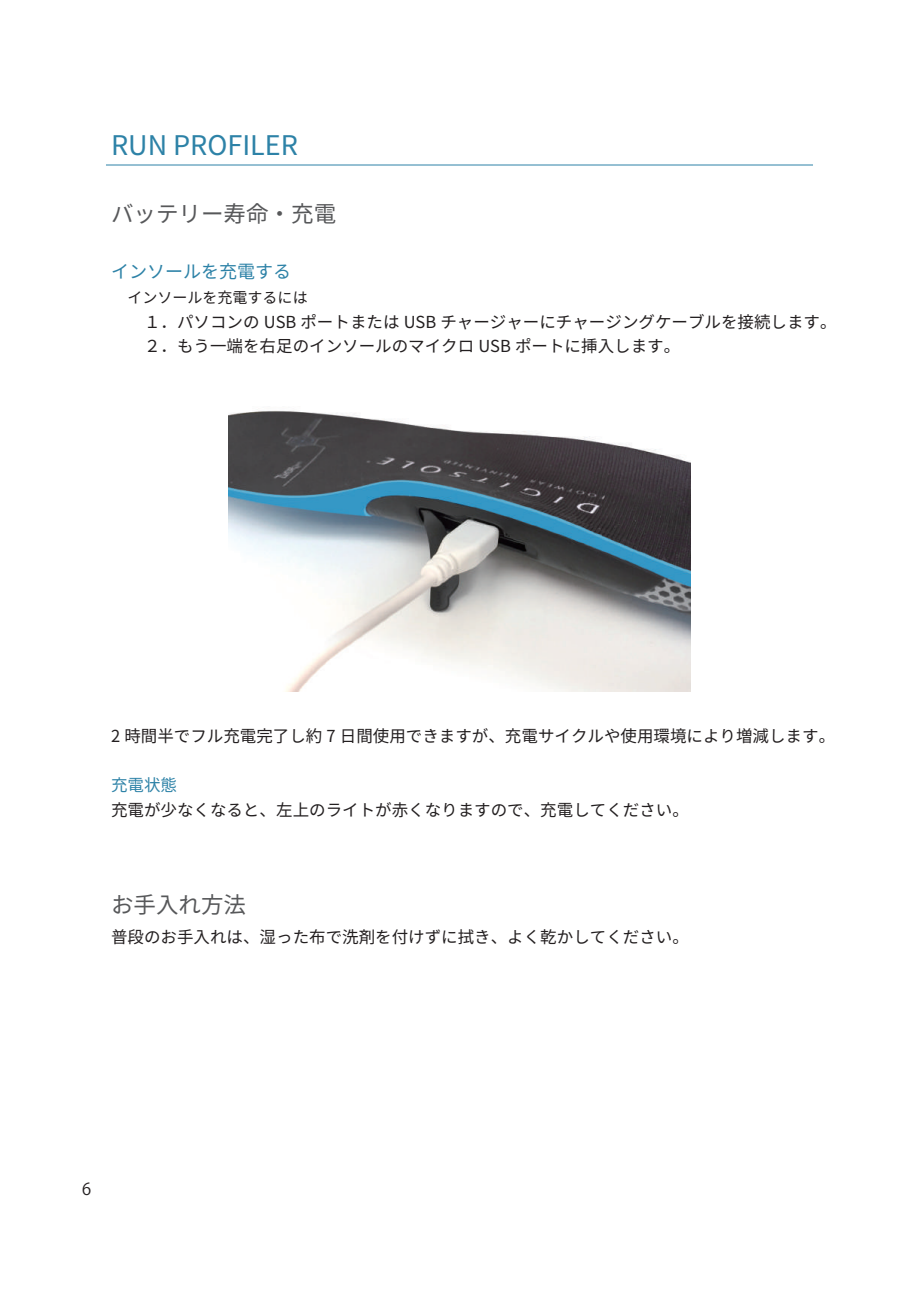
<style>
.page{position:relative;width:919px;height:1289px;background:#fff}
.page>*{position:absolute;margin:0;border:0;box-sizing:border-box;transform-origin:0 0}
.t1{font:27px "Gen Shin Gothic";color:#2d82a7}
.t2{font:22.5px "Gen Shin Gothic";color:#57585a}
.t3{font:18px "Gen Shin Gothic";color:#2d82a7}
.t4{font:16.5px/24.3px "Gen Shin Gothic";color:#231f20}
.t5{font:16.5px "Gen Shin Gothic";color:#2d82a7}
.t6{font:16.5px "Koz Go Pr 6 N";color:#231f20}
.t7{font:15px "Gen Shin Gothic";color:#231f20}
</style>
<div class="page">
<hr style="left:106px;top:165px;width:707px;height:1px;background:#2d82a7">
<img style="left:229px;top:410px;width:461px;height:281px">
<h1 class="t1" style="left:111px;top:125px;width:188px">RUN PROFILER</h1>
<h2 class="t2" style="left:111px;top:198px;width:227px">バッテリー寿命・充電</h2>
<p class="t3" style="left:111px;top:258px;width:182px">インソールを充電する</p>
<p class="t7" style="left:127px;top:286px;width:182px">インソールを充電するには</p>
<p class="t4" style="left:111px;top:309px;width:727px">　　１．パソコンの USB ポートまたは USB チャージャーにチャージングケーブルを接続します。　　２．もう一端を右足のインソールのマイクロ USB ポートに挿入します。</p>
<p class="t4" style="left:111px;top:724px;width:725px">2 時間半でフル充電完了し約 7 日間使用できますが、充電サイクルや使用環境により増減します。</p>
<p class="t5" style="left:111px;top:773px;width:67px">充電状態</p>
<p class="t4" style="left:111px;top:797px;width:579px">充電が少なくなると、左上のライトが赤くなりますので、充電してください。</p>
<h2 class="t2" style="left:111px;top:889px;width:137px">お手入れ方法</h2>
<p class="t4" style="left:111px;top:924px;width:579px">普段のお手入れは、湿った布で洗剤を付けずに拭き、よく乾かしてください。</p>
<p class="t6" style="left:82px;top:1179px;width:11px">6</p>
</div>
